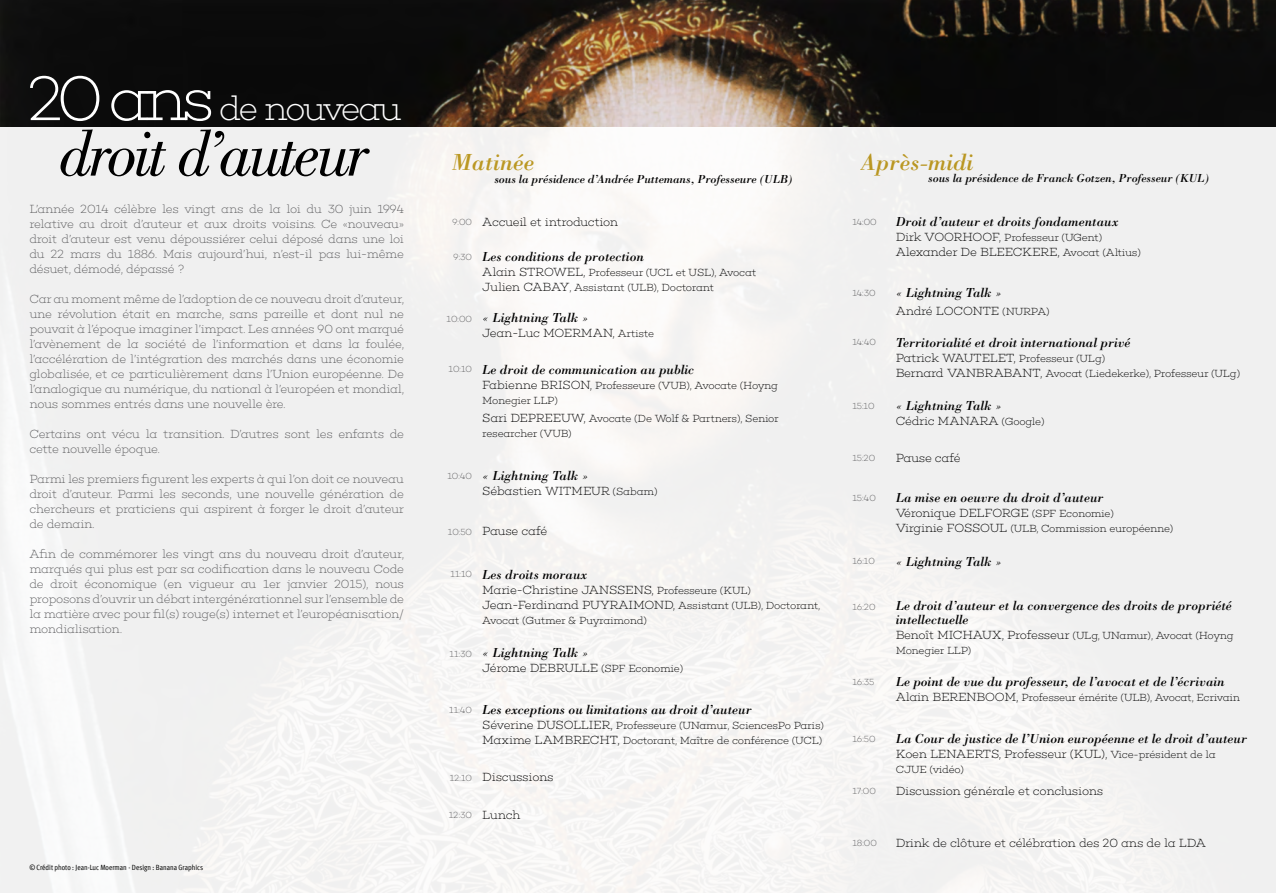
<style>
.page{position:relative;width:1276px;height:893px;background:#fff}
.page>*{position:absolute;margin:0;border:0;box-sizing:border-box;transform-origin:0 0}
.t1{font:italic 66.75px "Bodoni Std";letter-spacing:-.05em;color:#000}
.t2{font:200 34.65px "Choplin";letter-spacing:-.09em;color:#fff}
.t3{font:italic 24px "Bodoni Std";color:#bb9823}
.t4{font:italic 13.5px/13.5px "Bodoni Std";color:#000}
.t5{font:200 12px/15px "Choplin";letter-spacing:-.035em;color:#5d5d5f;text-align:justify}
.t6{font:200 12px/15px "Choplin";letter-spacing:-.03em;color:#000}
.t7{font:italic 12px "Bodoni Std";letter-spacing:-.01em;color:#000}
.t8{font:200 10.5px/15px "Choplin";letter-spacing:-.03em;color:#000}
.t9{font:9px "Choplin Extra Light DEMO";color:#5d5d5f}
.t10{font:7.5px "Meta Cond Book LF";color:#000}
.s1{font-size:63.75px}
.s2{font-size:12px}
.s3{font-family:"Choplin Extra Light DEMO";font-style:normal;font-size:9px;color:#5d5d5f}
.s4{font-size:10.5px}
.s5{font-family:"Choplin Extra Light DEMO";font-weight:400;font-size:9px;color:#5d5d5f}
.s6{font-family:"Choplin";font-weight:200;font-size:12px;color:#000}
</style>
<div class="page">
<img style="left:0;top:126px;width:1276px;height:767px">
<img style="left:0;top:0;width:1276px;height:126px">
<h2 class="t2" style="left:27px;top:88px;width:377px"><span class="s1">20 ans</span> de nouveau</h2>
<h1 class="t1" style="left:59px;top:116px;width:312px">droit d’auteur</h1>
<p class="t5" style="left:29px;top:202px;width:376px">L’année 2014 célèbre les vingt ans de la loi du 30 juin 1994 relative au droit d’auteur et aux droits voisins. Ce «nouveau» droit d’auteur est venu dépoussiérer celui déposé dans une loi du 22 mars du 1886. Mais aujourd’hui, n’est-il pas lui-même désuet, démodé, dépassé ?</p>
<p class="t5" style="left:29px;top:292px;width:376px">Car au moment même de l’adoption de ce nouveau droit d’auteur, une révolution était en marche, sans pareille et dont nul ne pouvait à l’époque imaginer l’impact. Les années 90 ont marqué l’avènement de la société de l’information et dans la foulée, l’accélération de l’intégration des marchés dans une économie globalisée, et ce particulièrement dans l’Union européenne. De l’analogique au numérique, du national à l’européen et mondial, nous sommes entrés dans une nouvelle ère.</p>
<p class="t5" style="left:29px;top:427px;width:376px">Certains ont vécu la transition. D’autres sont les enfants de cette nouvelle époque.</p>
<p class="t5" style="left:29px;top:472px;width:376px">Parmi les premiers figurent les experts à qui l’on doit ce nouveau droit d’auteur. Parmi les seconds, une nouvelle génération de chercheurs et praticiens qui aspirent à forger le droit d’auteur de demain.</p>
<p class="t5" style="left:29px;top:547px;width:376px">Afin de commémorer les vingt ans du nouveau droit d’auteur, marqués qui plus est par sa codification dans le nouveau Code de droit économique (en vigueur au 1er janvier 2015), nous proposons d’ouvrir un débat intergénérationnel sur l’ensemble de la matière avec pour fil(s) rouge(s) internet et l’européanisation/ mondialisation.</p>
<p class="t10" style="left:29px;top:863px;width:175px">© Crédit photo : Jean-Luc Moerman - Design : Banana Graphics</p>
<h3 class="t3" style="left:452px;top:147px;width:84px">Matinée</h3>
<h3 class="t3" style="left:861px;top:147px;width:114px">Après-midi</h3>
<p class="t7" style="left:494px;top:171px;width:300px">sous la présidence d’Andrée Puttemans, Professeure (ULB)</p>
<p class="t7" style="left:928px;top:171px;width:282px">sous la présidence de Franck Gotzen, Professeur (KUL)</p>
<p class="t9" style="left:452px;top:217px;width:21px">9:00</p>
<p class="t6" style="left:482px;top:214px;width:137px">Accueil et introduction</p>
<p class="t9" style="left:453px;top:252px;width:20px">9:30</p>
<p class="t4" style="left:482px;top:250px;width:163px">Les conditions de protection</p>
<p class="t8" style="left:482px;top:265px;width:275px"><span class="s2">Alain STROWEL,</span> Professeur (UCL et USL), Avocat<br><span class="s2">Julien CABAY</span>, Assistant (ULB), Doctorant</p>
<p class="t4" style="left:446px;top:311px;width:143px"><span class="s3">10:00</span> « Lightning Talk »</p>
<p class="t6" style="left:482px;top:326px;width:173px">Jean-Luc MOERMAN, <span class="s4">Artiste</span></p>
<p class="t4" style="left:448px;top:362px;width:247px"><span class="s3">10:10</span> Le droit de communication au public</p>
<p class="t8" style="left:482px;top:378px;width:297px"><span class="s2">Fabienne BRISON,</span> Professeure (VUB), Avocate (Hoyng<br>Monegier LLP)</p>
<p class="t8" style="left:482px;top:411px;width:298px"><span class="s2">Sari DEPREEUW,</span> Avocate (De Wolf &amp; Partners), Senior researcher (VUB)</p>
<p class="t4" style="left:447px;top:468px;width:143px"><span class="s3">10:40</span> « Lightning Talk »</p>
<p class="t6" style="left:482px;top:483px;width:177px">Sébastien WITMEUR <span class="s4">(Sabam)</span></p>
<p class="t6" style="left:448px;top:524px;width:101px"><span class="s5">10:50</span> Pause café</p>
<p class="t4" style="left:450px;top:568px;width:138px"><span class="s3">11:10</span> Les droits moraux</p>
<p class="t6" style="left:482px;top:583px;width:339px">Marie-Christine JANSSENS, <span class="s4">Professeure (KUL)<br></span>Jean-Ferdinand PUYRAIMOND, <span class="s4">Assistant (ULB), Doctorant,</span></p>
<p class="t8" style="left:482px;top:613px;width:166px">Avocat (Gutmer &amp; Puyraimond)</p>
<p class="t4" style="left:450px;top:646px;width:140px"><span class="s3">11:30</span> « Lightning Talk »</p>
<p class="t6" style="left:482px;top:661px;width:202px">Jérome DEBRULLE <span class="s4">(SPF Economie)</span></p>
<p class="t4" style="left:449px;top:703px;width:304px"><span class="s3">11:40</span> Les exceptions ou limitations au droit d’auteur</p>
<p class="t8" style="left:482px;top:718px;width:343px"><span class="s2">Séverine DUSOLLIER,</span> Professeure (UNamur, SciencesPo Paris)<br><span class="s2">Maxime LAMBRECHT,</span> Doctorant, Maître de conférence (UCL)</p>
<p class="t6" style="left:450px;top:770px;width:105px"><span class="s5">12:10</span> Discussions</p>
<p class="t9" style="left:449px;top:810px;width:73px">12:30 <span class="s6">Lunch</span></p>
<p class="t9" style="left:852px;top:218px;width:26px">14:00</p>
<p class="t4" style="left:895px;top:214px;width:224px">Droit d’auteur et droits fondamentaux</p>
<p class="t8" style="left:895px;top:230px;width:208px"><span class="s2">Dirk VOORHOOF,</span> Professeur (UGent)</p>
<p class="t6" style="left:895px;top:244px;width:247px">Alexander De BLEECKERE, <span class="s4">Avocat (Altius)</span></p>
<p class="t9" style="left:852px;top:289px;width:25px">14:30</p>
<p class="t4" style="left:895px;top:285px;width:108px">« Lightning Talk »</p>
<p class="t6" style="left:895px;top:303px;width:155px">André LOCONTE <span class="s4">(NURPA)</span></p>
<p class="t9" style="left:852px;top:338px;width:25px">14:40</p>
<p class="t4" style="left:895px;top:336px;width:236px">Territorialité et droit international privé</p>
<p class="t6" style="left:895px;top:351px;width:211px">Patrick WAUTELET, <span class="s4">Professeur (ULg)</span></p>
<p class="t8" style="left:895px;top:366px;width:346px"><span class="s2">Bernard VANBRABANT,</span> Avocat (Liedekerke), Professeur (ULg)</p>
<p class="t9" style="left:852px;top:401px;width:24px">15:10</p>
<p class="t4" style="left:895px;top:398px;width:108px">« Lightning Talk »</p>
<p class="t6" style="left:895px;top:413px;width:150px">Cédric MANARA <span class="s4">(Google)</span></p>
<p class="t9" style="left:852px;top:453px;width:24px">15:20</p>
<p class="t6" style="left:895px;top:450px;width:66px">Pause café</p>
<p class="t9" style="left:852px;top:493px;width:25px">15:40</p>
<p class="t4" style="left:895px;top:491px;width:209px">La mise en oeuvre du droit d’auteur</p>
<p class="t6" style="left:895px;top:506px;width:220px">Véronique DELFORGE <span class="s4">(SPF Economie)</span></p>
<p class="t8" style="left:895px;top:521px;width:279px"><span class="s2">Virginie FOSSOUL</span> (ULB, Commission européenne)</p>
<p class="t9" style="left:852px;top:557px;width:24px">16:10</p>
<p class="t4" style="left:895px;top:555px;width:108px">« Lightning Talk »</p>
<p class="t9" style="left:852px;top:602px;width:25px">16:20</p>
<p class="t4" style="left:895px;top:599px;width:338px">Le droit d’auteur et la convergence des droits de propriété intellectuelle</p>
<p class="t8" style="left:895px;top:628px;width:339px"><span class="s2">Benoît MICHAUX, Professeur</span> (ULg, UNamur), Avocat (Hoyng<br>Monegier LLP)</p>
<p class="t9" style="left:852px;top:677px;width:24px">16:35</p>
<p class="t4" style="left:895px;top:674px;width:330px">Le point de vue du professeur, de l’avocat et de l’écrivain</p>
<p class="t8" style="left:895px;top:690px;width:346px"><span class="s2">Alain BERENBOOM,</span> Professeur émérite (ULB), Avocat, Ecrivain</p>
<p class="t9" style="left:852px;top:734px;width:25px">16:50</p>
<p class="t4" style="left:895px;top:731px;width:353px">La Cour de justice de l’Union européenne et le droit d’auteur</p>
<p class="t6" style="left:895px;top:746px;width:322px">Koen LENAERTS, Professeur (KUL), <span class="s4">Vice-président de la</span></p>
<p class="t8" style="left:895px;top:762px;width:70px">CJUE (vidéo)</p>
<p class="t9" style="left:852px;top:786px;width:25px">17:00</p>
<p class="t6" style="left:895px;top:783px;width:209px">Discussion générale et conclusions</p>
<p class="t9" style="left:852px;top:838px;width:26px">18:00</p>
<p class="t6" style="left:895px;top:835px;width:312px">Drink de clôture et célébration des 20 ans de la LDA</p>
</div>
